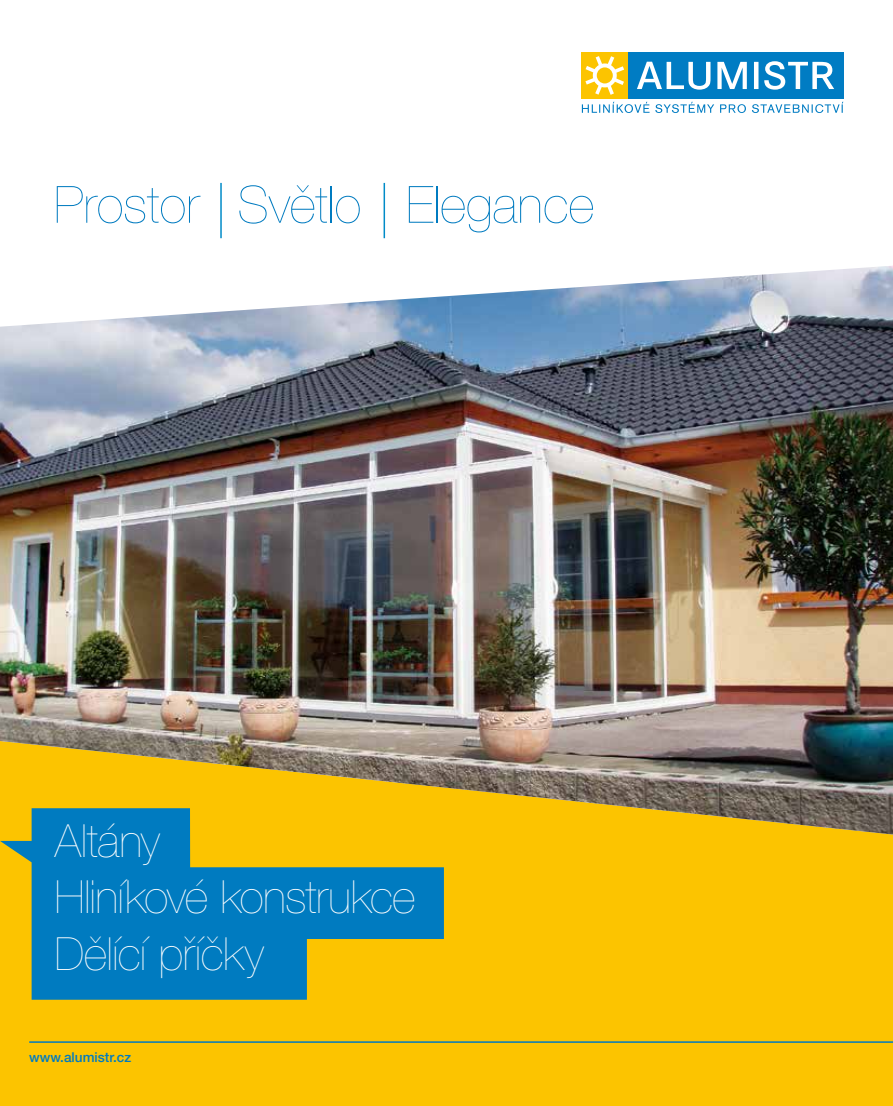
<style>
.page{position:relative;width:893px;height:1106px;background:#fff}
.page>*{position:absolute;margin:0;border:0;box-sizing:border-box;transform-origin:0 0}
.t1{font:200 51.3px "Helvetica Neue LT Pro";color:#007bc0}
.t2{font:200 45.75px/56.6px "Helvetica Neue LT Pro";letter-spacing:-.01em;color:#fff}
.t3{font:500 13.65px "Helvetica Neue LT Pro";color:#007bc0}
</style>
<div class="page">
<div style="left:0;top:834px;width:893px;height:272px;background:#fcc400"></div>
<hr style="left:29px;top:1041px;width:864px;height:1px;background:#007bc0">
<svg style="left:0;top:834px;width:444px;height:165px;background:#4b9086"></svg>
<img style="left:0;top:266px;width:893px;height:568px">
<hr style="left:220px;top:183px;width:2px;height:55px;background:#008bc8">
<hr style="left:384px;top:183px;width:1px;height:55px;background:#008bc8">
<div style="left:627px;top:52px;width:217px;height:47px;background:#007cc3"></div>
<div style="left:581px;top:52px;width:46px;height:47px;background:#fcc400"></div>
<svg style="left:585px;top:56px;width:39px;height:39px"></svg>
<svg style="left:637px;top:61px;width:197px;height:29px"></svg>
<svg style="left:582px;top:102px;width:261px;height:11px"></svg>
<p class="t1" style="left:54px;top:175px;width:542px">Prostor Světlo Elegance</p>
<p class="t2" style="left:55px;top:812px;width:362px">Altány<br>Hliníkové konstrukce<br>Dělící příčky</p>
<p class="t3" style="left:29px;top:1048px;width:103px">www.alumistr.cz</p>
</div>
